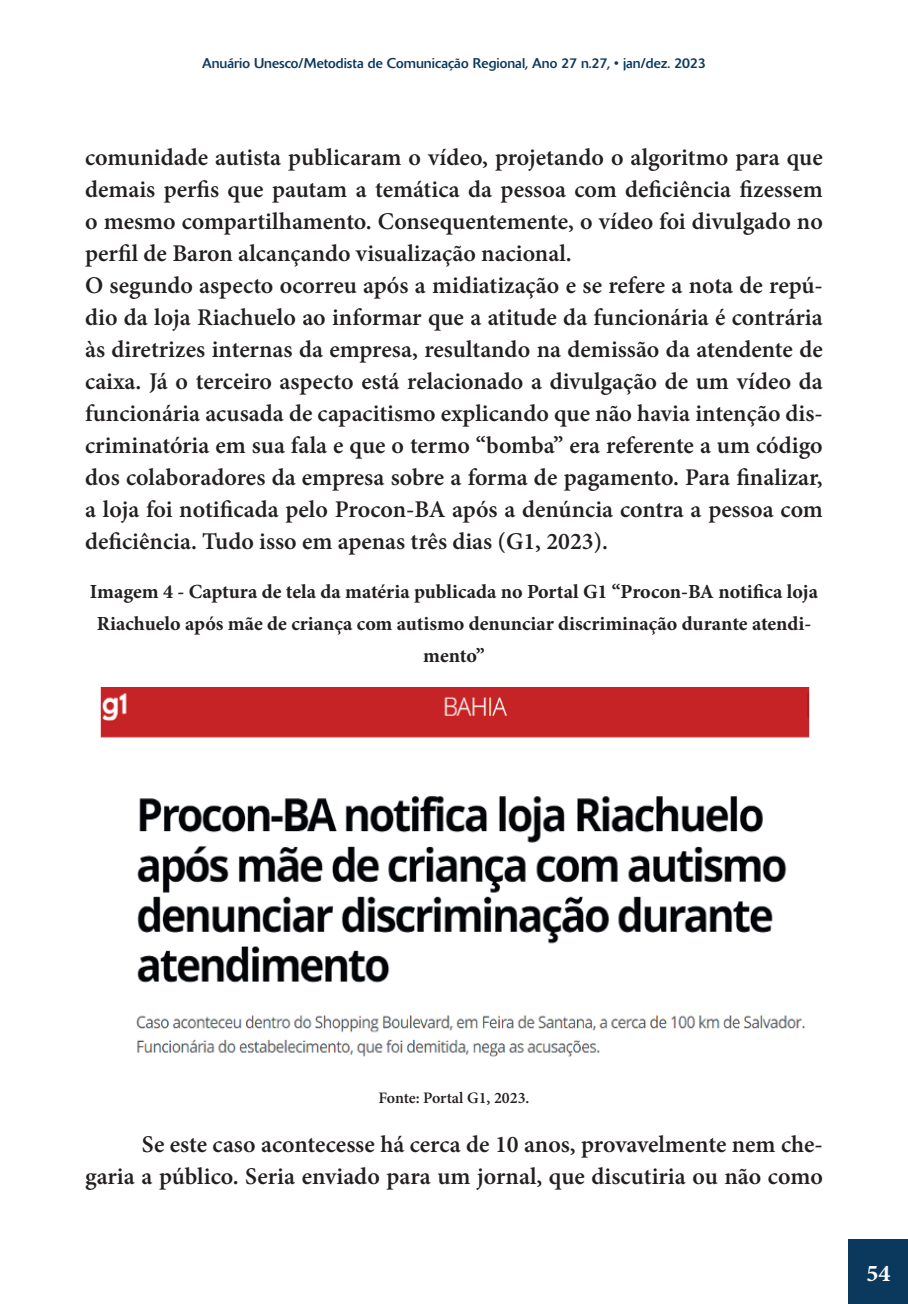
<style>
.page{position:relative;width:908px;height:1304px;background:#fff}
.page>*{position:absolute;margin:0;border:0;box-sizing:border-box;transform-origin:0 0}
.t1{font:600 24px/32px "Minion Pro";color:#231f20}
.t2{font:700 24px "Minion Pro";color:#fff}
.t3{font:700 20px/32px "Minion Pro";color:#231f20;text-align:center}
.t4{font:600 16px "Minion Pro";color:#231f20}
.t5{font:14px "Delta";color:#0b395e}
</style>
<div class="page">
<div style="left:848px;top:1239px;width:59px;height:65px;background:#0b395e"></div>
<img style="left:100px;top:687px;width:710px;height:370px">
<p class="t5" style="left:202px;top:55px;width:505px">Anuário Unesco/Metodista de Comunicação Regional, Ano 27 n.27, • jan/dez. 2023</p>
<p class="t1" style="left:85px;top:141px;width:739px">comunidade autista publicaram o vídeo, projetando o algoritmo para que demais perfis que pautam a temática da pessoa com deficiência fizessem o mesmo compartilhamento. Consequentemente, o vídeo foi divulgado no perfil de Baron alcançando visualização nacional.<br>O segundo aspecto ocorreu após a midiatização e se refere a nota de repú&shy;dio da loja Riachuelo ao informar que a atitude da funcionária é contrária às diretrizes internas da empresa, resultando na demissão da atendente de caixa. Já o terceiro aspecto está relacionado a divulgação de um vídeo da funcionária acusada de capacitismo explicando que não havia intenção dis&shy;criminatória em sua fala e que o termo “bomba” era referente a um código dos colaboradores da empresa sobre a forma de pagamento. Para finalizar, a loja foi notificada pelo Procon-BA após a denúncia contra a pessoa com deficiência. Tudo isso em apenas três dias (G1, 2023).</p>
<p class="t3" style="left:90px;top:575px;width:729px">Imagem 4 - Captura de tela da matéria publicada no Portal G1 “Procon-BA notifica loja<br>Riachuelo após mãe de criança com autismo denunciar discriminação durante atendi&shy;mento”</p>
<p class="t4" style="left:378px;top:1087px;width:152px">Fonte: Portal G1, 2023.</p>
<p class="t1" style="left:85px;top:1128px;width:739px;text-align:right">Se este caso acontecesse há cerca de 10 anos, provavelmente nem che-<br>garia a público. Seria enviado para um jornal, que discutiria ou não como</p>
<p class="t2" style="left:866px;top:1257px;width:25px">54</p>
</div>
